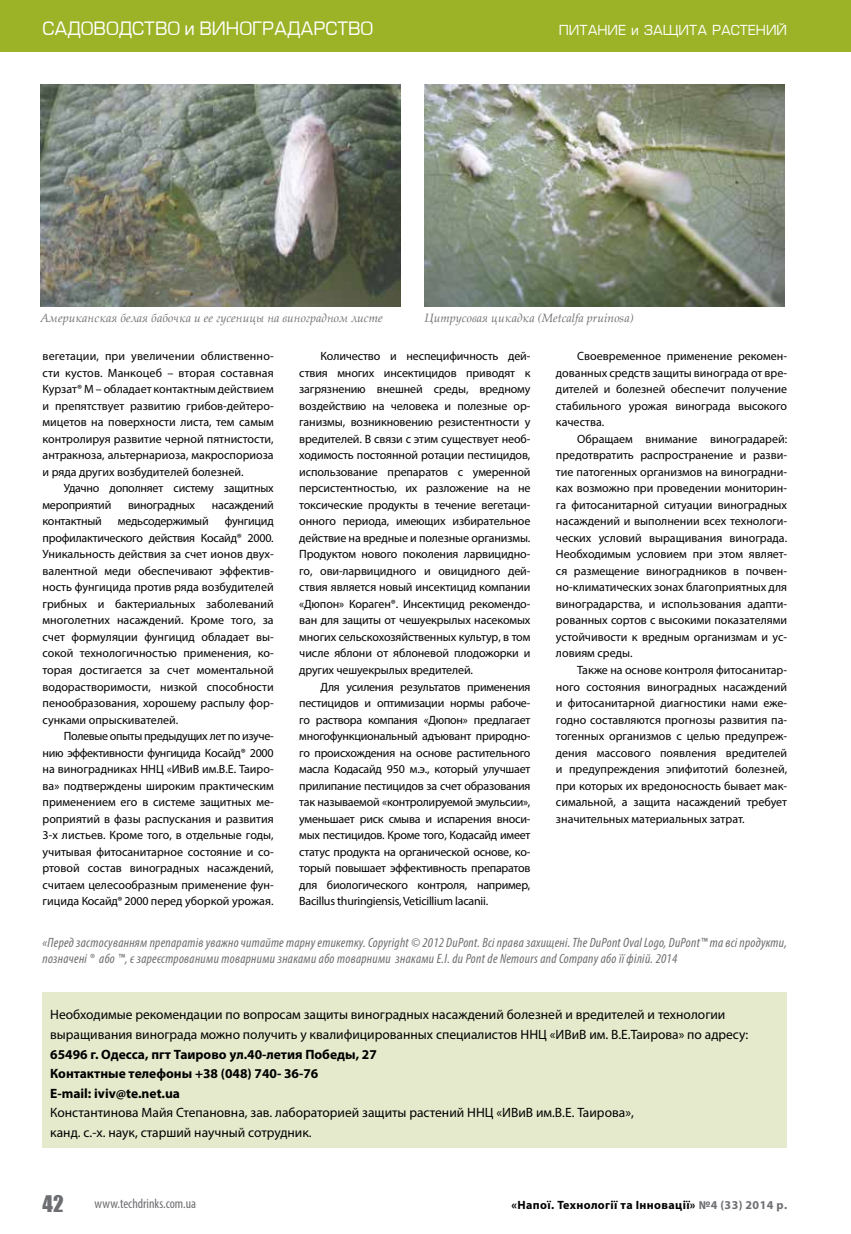
<style>
.page{position:relative;width:851px;height:1234px;background:#fff}
.page>*{position:absolute;margin:0;border:0;box-sizing:border-box;transform-origin:0 0}
.t1{font:21px "Impact";color:#6d6e71}
.t2{font:18px "Europe Normal";color:#fff}
.t3{font:13.5px/19.5px "Myriad Pro";color:#000}
.t4{font:italic condensed 13.5px/16.5px "Myriad Pro";letter-spacing:.02em;color:#6d6e71}
.t5{font:700 13.5px/19.5px "Myriad Pro";color:#000}
.t6{font:13.5px "Europe Normal";color:#fff}
.t7{font:condensed 13.5px "Myriad Pro";color:#6d6e71}
.t8{font:12px/16.5px "Myriad Pro";letter-spacing:-.005em;color:#000;text-align:justify}
.t9{font:italic 12px "Palatino Linotype";color:#6d6e71}
.t10{font:700 12px "Myriad Pro";letter-spacing:.03em;color:#000}
.s1{color:#6d6e71}
</style>
<div class="page">
<div style="left:0;top:0;width:850px;height:51px;background:#9cb227"></div>
<div style="left:42px;top:992px;width:745px;height:155px;background:#e5eacc"></div>
<img style="left:40px;top:84px;width:360px;height:222px">
<img style="left:424px;top:84px;width:360px;height:222px">
<h2 class="t2" style="left:43px;top:19px;width:332px">Садоводство и виноградарство</h2>
<p class="t6" style="left:558px;top:23px;width:21px">ПИТАНИ</p>
<p class="t6" style="left:618px;top:23px;width:71px">Е и ЗАЩИТА</p>
<p class="t6" style="left:712px;top:23px;width:77px">РАСТЕНИ Й</p>
<p class="t9" style="left:40px;top:309px;width:344px">Американская белая бабочка и ее гусеницы на виноградном листе</p>
<p class="t9" style="left:424px;top:309px;width:210px">Цитрусовая цикадка (Metcalfa pruinosa)</p>
<p class="t8" style="left:43px;top:348px;width:233px">вегетации, при увеличении облиственно&shy;сти кустов. Манкоцеб – вторая составная Курзат® М – обладает контактным действием и препятствует развитию грибов-дейтеро&shy;мицетов на поверхности листа, тем самым контролируя развитие черной пятнистости, антракноза, альтернариоза, макроспориоза и ряда других возбудителей болезней.</p>
<p class="t8" style="left:43px;top:480px;width:233px;text-indent:21px">Удачно дополняет систему защитных мероприятий</p>
<p class="t8" style="left:128px;top:496px;width:68px">виноградных</p>
<p class="t8" style="left:212px;top:496px;width:63px">насаждений</p>
<p class="t8" style="left:43px;top:513px;width:233px;text-indent:182px">фунгицид профилактического действия Косайд® 2000.<br>Уникальность действия за счет ионов двух&shy;валентной меди обеспечивают эффектив&shy;ность фунгицида против ряда возбудителей грибных и бактериальных заболеваний многолетних насаждений. Кроме того, за счет формуляции фунгицид обладает вы&shy;сокой технологичностью применения, ко&shy;торая достигается за счет моментальной водорастворимости, низкой способности пенообразования, хорошему распылу фор&shy;сунками опрыскивателей.</p>
<p class="t8" style="left:43px;top:727px;width:233px;text-indent:21px">Полевые опыты предыдущих лет по изуче&shy;нию эффективности фунгицида Косайд® 2000 на виноградниках ННЦ «ИВиВ им.В.Е. Таиро&shy;ва» подтверждены широким практическим применением его в системе защитных ме&shy;роприятий в фазы распускания и развития 3-х листьев. Кроме того, в отдельные годы, учитывая фитосанитарное состояние и со&shy;ртовой состав виноградных насаждений, считаем целесообразным применение фун&shy;гицида Косайд® 2000 перед уборкой урожая.</p>
<p class="t8" style="left:43px;top:513px;width:61px">контактный</p>
<p class="t8" style="left:118px;top:513px;width:92px">медьсодержимый</p>
<p class="t8" style="left:299px;top:348px;width:233px;text-indent:21px">Количество и неспецифичность дей&shy;ствия многих инсектицидов приводят к загрязнению внешней среды, вредному воздействию на человека и полезные ор&shy;ганизмы, возникновению резистентности у вредителей. В связи с этим существует необ&shy;ходимость постоянной ротации пестицидов, использование препаратов с умеренной персистентностью, их разложение на не токсические продукты в течение вегетаци&shy;онного периода, имеющих избирательное действие на вредные и полезные организмы.<br>Продуктом нового поколения ларвицидно&shy;го, ови-ларвицидного и овицидного дей&shy;ствия является новый инсектицид компании «Дюпон» Кораген®. Инсектицид рекомендо&shy;ван для защиты от чешуекрылых насекомых многих сельскохозяйственных культур, в том числе яблони от яблоневой плодожорки и других чешуекрылых вредителей.</p>
<p class="t8" style="left:299px;top:678px;width:233px;text-indent:21px">Для усиления результатов применения пестицидов и оптимизации нормы рабоче&shy;го раствора компания «Дюпон» предлагает многофункциональный адъювант природно&shy;го происхождения на основе растительного масла Кодасайд 950 м.э., который улучшает прилипание пестицидов за счет образования так называемой «контролируемой эмульсии», уменьшает риск смыва и испарения вноси&shy;мых пестицидов. Кроме того, Кодасайд имеет статус продукта на органической основе, ко&shy;торый повышает эффективность препаратов для биологического контроля, например, Bacillus thuringiensis, Veticillium lacanii.</p>
<p class="t8" style="left:556px;top:348px;width:233px;text-indent:21px">Своевременное применение рекомен&shy;дованных средств защиты винограда от вре&shy;дителей и болезней обеспечит получение стабильного урожая винограда высокого качества.</p>
<p class="t8" style="left:556px;top:430px;width:233px;text-indent:21px">Обращаем внимание виноградарей: предотвратить распространение и разви&shy;тие патогенных организмов на виноградни&shy;ках возможно при проведении мониторин&shy;га фитосанитарной ситуации виноградных насаждений и выполнении всех технологи&shy;ческих условий выращивания винограда.<br>Необходимым условием при этом являет&shy;ся размещение виноградников в почвен&shy;но-климатических зонах благоприятных для виноградарства, и использования адапти&shy;рованных сортов с высокими показателями устойчивости к вредным организмам и ус&shy;ловиям среды.</p>
<p class="t8" style="left:556px;top:661px;width:233px;text-indent:21px">Также на основе контроля фитосанитар&shy;ного состояния виноградных насаждений и фитосанитарной диагностики нами еже&shy;годно составляются прогнозы развития па&shy;тогенных организмов с целью предупреж&shy;дения массового появления вредителей и предупреждения эпифитотий болезней, при которых их вредоносность бывает мак&shy;симальной, а защита насаждений требует значительных материальных затрат.</p>
<p class="t4" style="left:43px;top:933px;width:746px">«Перед застосуванням препаратів уважно читайте тарну етикетку. Copyright © 2012 DuPont. Всі права захищені. The DuPont Oval Logo, DuPont™ та всі продукти, позначені ® або ™, є зареєстрованими товарними знаками або товарними знаками E.I. du Pont de Nemours and Company або її філій. 2014</p>
<p class="t3" style="left:50px;top:1004px;width:699px">Необходимые рекомендации по вопросам защиты виноградных насаждений болезней и вредителей и технологии выращивания винограда можно получить у квалифицированных специалистов ННЦ «ИВиВ им. В.Е.Таирова» по адресу:</p>
<p class="t5" style="left:50px;top:1043px;width:328px">65496 г. Одесса, пгт Таирово ул.40-летия Победы, 27<br>Контактные телефоны +38 (048) 740- 36-76<br>E-mail: iviv@te.net.ua</p>
<p class="t3" style="left:50px;top:1102px;width:585px">Константинова Майя Степановна, зав. лабораторией защиты растений ННЦ «ИВиВ им.В.Е. Таирова», канд. с.-х. наук, старший научный сотрудник.</p>
<h1 class="t1" style="left:43px;top:1187px;width:23px">42</h1>
<p class="t7" style="left:94px;top:1195px;width:103px">www.techdrinks.com.ua</p>
<p class="t10" style="left:511px;top:1197px;width:277px">«Напої. Технології та Інновації» <span class="s1">№4 (33) 2014 р.</span></p>
</div>
